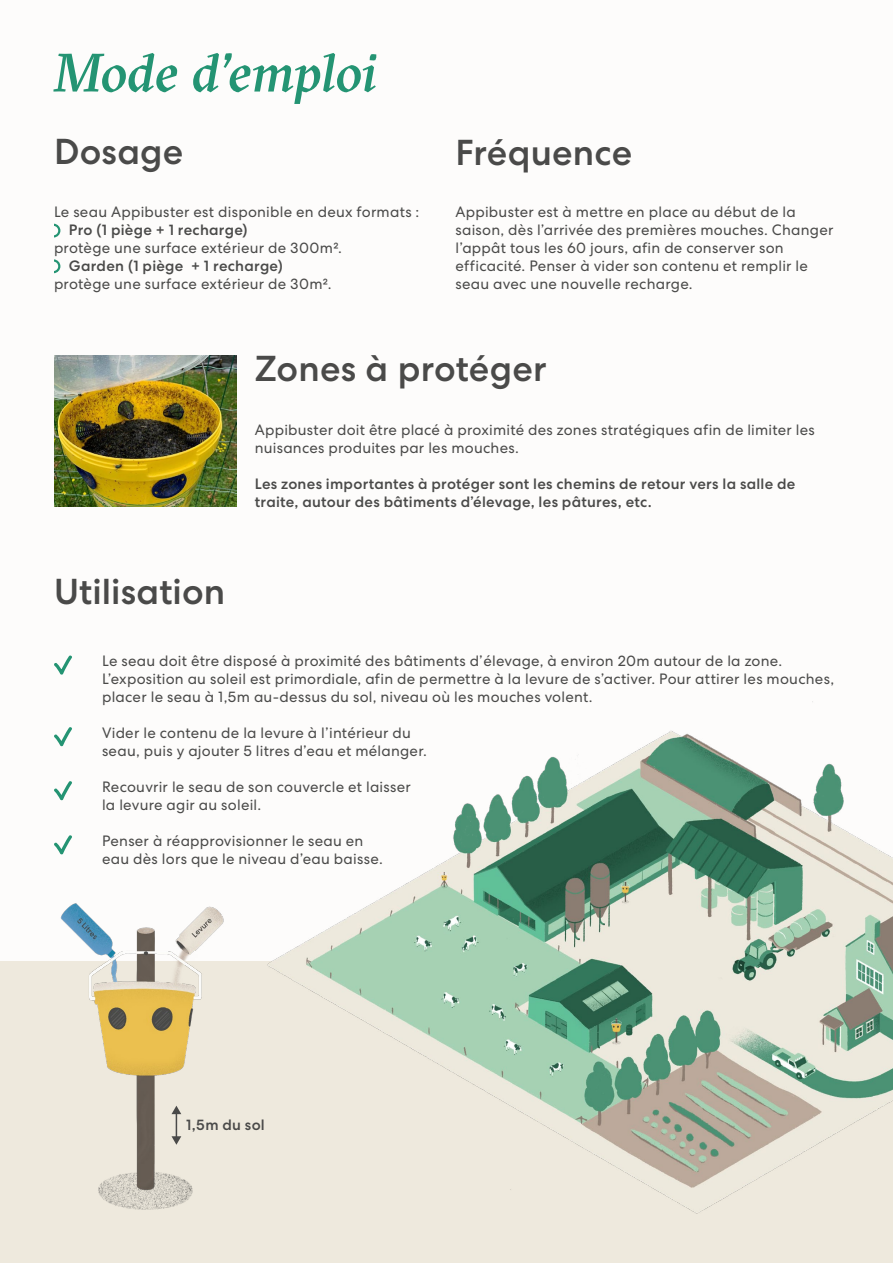
<style>
.page{position:relative;width:893px;height:1263px;background:#fdfcfb}
.page>*{position:absolute;margin:0;border:0;box-sizing:border-box;transform-origin:0 0}
.t1{font:italic 500 54px "GT Sectra";letter-spacing:-.015em;color:#249473}
.t2{font:500 36px "Centra No 2";letter-spacing:.005em;color:#4a4a49}
.t3{font:15px/18px "Centra No 2";letter-spacing:.015em;color:#4a4a49}
.t4{font:500 15px/18px "Centra No 2";letter-spacing:.02em;color:#4a4a49}
</style>
<div class="page">
<div style="left:0;top:961px;width:893px;height:302px;background:#eee9dd"></div>
<svg style="left:54px;top:781px;width:18px;height:19px"></svg>
<svg style="left:54px;top:727px;width:18px;height:19px"></svg>
<svg style="left:54px;top:835px;width:18px;height:20px"></svg>
<svg style="left:54px;top:655px;width:18px;height:20px"></svg>
<svg style="left:54px;top:224px;width:6px;height:13px"></svg>
<svg style="left:54px;top:259px;width:6px;height:14px"></svg>
<img style="left:54px;top:356px;width:183px;height:150px">
<img style="left:267px;top:701px;width:626px;height:513px">
<img style="left:60px;top:903px;width:164px;height:307px">
<svg style="left:171px;top:1106px;width:10px;height:39px"></svg>
<h1 class="t1" style="left:54px;top:44px;width:324px">Mode d’emploi</h1>
<h2 class="t2" style="left:54px;top:131px;width:131px">Dosage</h2>
<p class="t3" style="left:54px;top:203px;width:367px">Le seau Appibuster est disponible en deux formats :</p>
<p class="t4" style="left:69px;top:221px;width:180px">Pro (1 piège + 1 recharge)</p>
<p class="t3" style="left:54px;top:239px;width:290px">protège une surface extérieur de 300m².</p>
<p class="t4" style="left:69px;top:257px;width:215px">Garden (1 piège + 1 recharge)</p>
<p class="t3" style="left:54px;top:275px;width:279px">protège une surface extérieur de 30m².</p>
<h2 class="t2" style="left:455px;top:131px;width:178px">Fréquence</h2>
<p class="t3" style="left:455px;top:203px;width:379px">Appibuster est à mettre en place au début de la saison, dès l’arrivée des premières mouches. Changer l’appât tous les 60 jours, afin de conserver son efficacité. Penser à vider son contenu et remplir le seau avec une nouvelle recharge.</p>
<h2 class="t2" style="left:255px;top:348px;width:293px">Zones à protéger</h2>
<h2 class="t2" style="left:54px;top:571px;width:173px">Utilisation</h2>
<p class="t3" style="left:255px;top:421px;width:562px">Appibuster doit être placé à proximité des zones stratégiques afin de limiter les nuisances produites par les mouches.</p>
<p class="t4" style="left:255px;top:475px;width:542px">Les zones importantes à protéger sont les chemins de retour vers la salle de traite, autour des bâtiments d’élevage, les pâtures, etc.</p>
<p class="t3" style="left:102px;top:652px;width:734px">Le seau doit être disposé à proximité des bâtiments d’élevage, à environ 20m autour de la zone.<br>L’exposition au soleil est primordiale, afin de permettre à la levure de s’activer. Pour attirer les mouches, placer le seau à 1,5m au-dessus du sol, niveau où les mouches volent.</p>
<p class="t3" style="left:102px;top:723px;width:326px">Vider le contenu de la levure à l’intérieur du seau, puis y ajouter 5 litres d’eau et mélanger.</p>
<p class="t3" style="left:102px;top:777px;width:310px">Recouvrir le seau de son couvercle et laisser la levure agir au soleil.</p>
<p class="t3" style="left:102px;top:832px;width:282px">Penser à réapprovisionner le seau en eau dès lors que le niveau d’eau baisse.</p>
<p class="t4" style="left:186px;top:1116px;width:80px">1,5m du sol</p>
</div>
